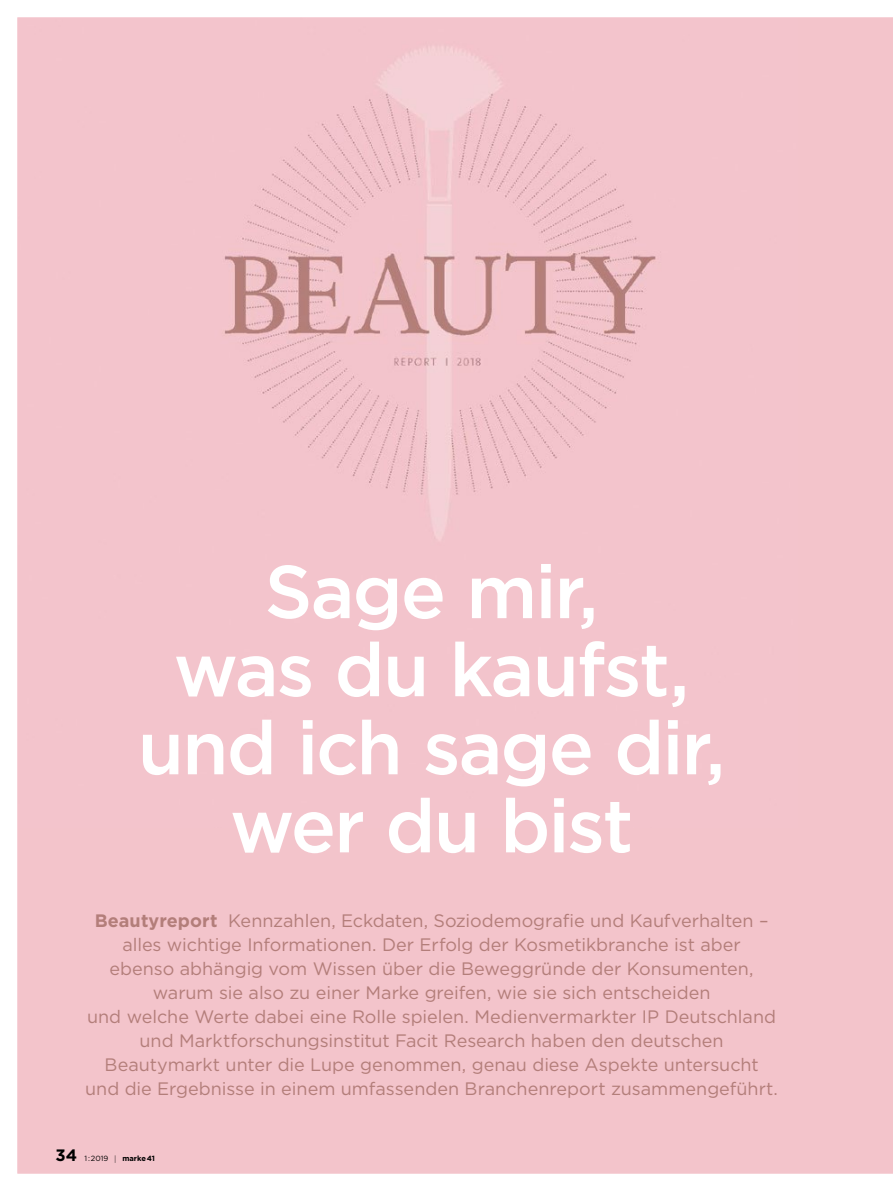
<style>
.page{position:relative;width:893px;height:1191px;background:#fff}
.page>*{position:absolute;margin:0;border:0;box-sizing:border-box;transform-origin:0 0}
.t1{font:500 74.85px/78px "Gotham";letter-spacing:-.025em;color:#fff;text-align:center}
.t2{font:18px/24px "Gotham";color:#b37e7a;text-align:center}
.t3{font:700 7.5px "Gotham";color:#000}
.s1{font-weight:700}
.s2{font-size:16.5px}
.s3{font-weight:400}
.s4{font-family:"Caecilia LT Std";font-weight:300}
</style>
<div class="page">
<div style="left:17px;top:17px;width:876px;height:1157px;background:#f3c4cc"></div>
<h1 class="t1" style="left:138px;top:552px;width:589px">Sage mir,<br>was du kaufst, und ich sage dir, wer du bist</h1>
<p class="t2" style="left:85px;top:908px;width:694px"><span class="s1">Beautyreport</span> Kennzahlen, Eckdaten, Soziodemografie und Kaufverhalten – alles wichtige Informationen. Der Erfolg der Kosmetikbranche ist aber<br>ebenso abhängig vom Wissen über die Beweggründe der Konsumenten, warum sie also zu einer Marke greifen, wie sie sich entscheiden<br>und welche Werte dabei eine Rolle spielen. Medienvermarkter IP Deutschland und Marktforschungsinstitut Facit Research haben den deutschen Beautymarkt unter die Lupe genommen, genau diese Aspekte untersucht und die Ergebnisse in einem umfassenden Branchenreport zusammengeführt.</p>
<p class="t3" style="left:55px;top:1154px;width:101px"><span class="s2">34</span> <span class="s3">1:2019</span> <span class="s4">|</span> marke41</p>
</div>
